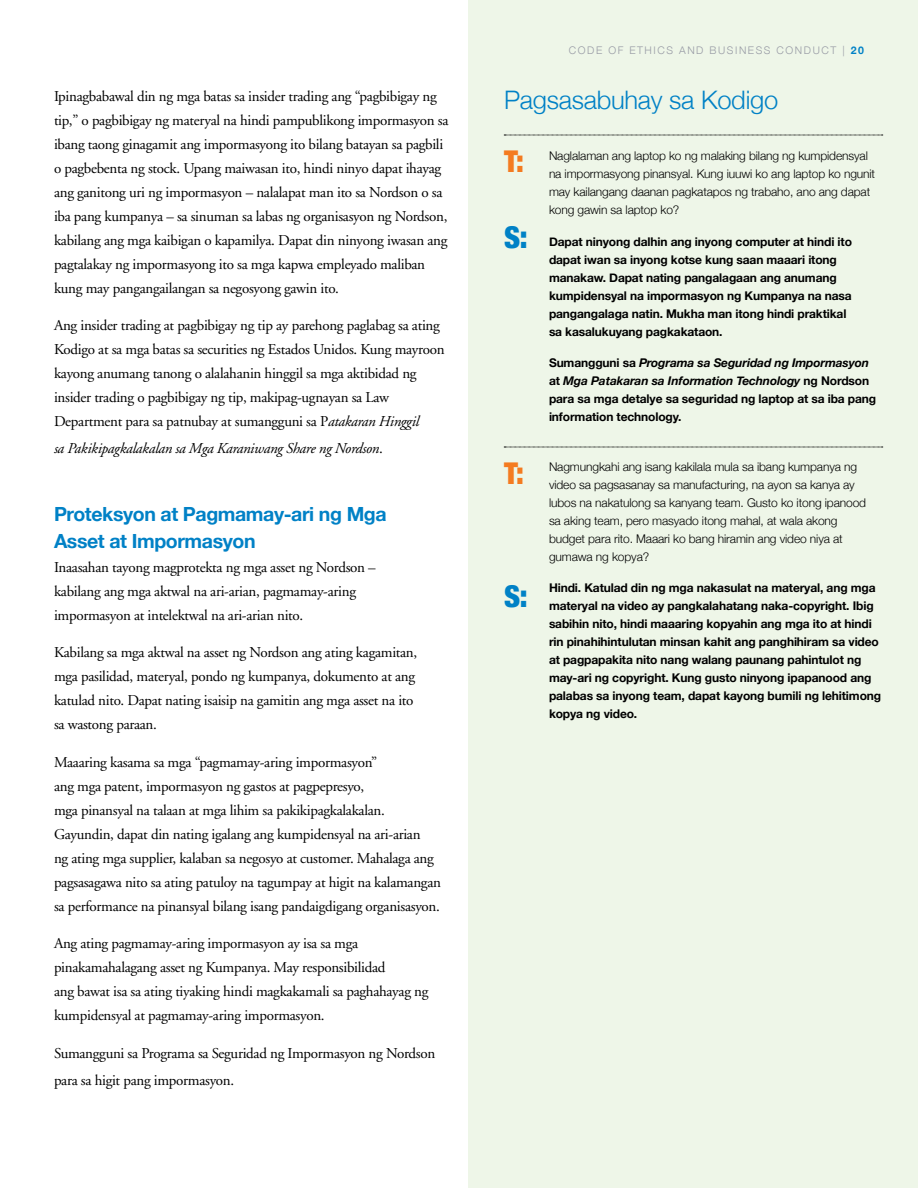
<style>
.page{position:relative;width:918px;height:1188px;background:#fff}
.page>*{position:absolute;margin:0;border:0;box-sizing:border-box;transform-origin:0 0}
.t1{font:900 condensed 30px "Helvetica Neue";color:#0081c6}
.t2{font:900 condensed 30px "Helvetica Neue";color:#f47b20}
.t3{font:300 25.5px "Helvetica Neue";letter-spacing:-.01em;color:#0081c6}
.t4{font:700 19.5px/27px "Helvetica Neue";letter-spacing:-.02em;color:#0081c6}
.t5{font:15px/24px "Adobe Garamond";letter-spacing:-.02em;color:#000}
.t6{font:italic 15px "Adobe Garamond";letter-spacing:-.02em;color:#000}
.t7{font:700 12px/18px "Helvetica Neue";letter-spacing:-.01em;color:#000}
.t8{font:300 12px/18px "Helvetica Neue";letter-spacing:-.01em;color:#000}
.t9{font:300 10.5px "Helvetica Neue";letter-spacing:.15em;color:#989ba5}
.s1{font-style:italic}
.s2{font-style:normal}
.s3{font-weight:700;color:#0081c6}
</style>
<div class="page">
<div style="left:468px;top:0;width:450px;height:1188px;background:#eef6e8"></div>
<svg style="left:504px;top:135px;width:379px;height:1px"></svg>
<svg style="left:504px;top:447px;width:379px;height:1px"></svg>
<p class="t5" style="left:54px;top:85px;width:396px">Ipinagbabawal din ng mga batas sa insider trading ang “pagbibigay ng tip,” o pagbibigay ng materyal na hindi pampublikong impormasyon sa ibang taong ginagamit ang impormasyong ito bilang batayan sa pagbili o pagbebenta ng stock. Upang maiwasan ito, hindi ninyo dapat ihayag ang ganitong uri ng impormasyon – nalalapat man ito sa Nordson o sa iba pang kumpanya – sa sinuman sa labas ng organisasyon ng Nordson, kabilang ang mga kaibigan o kapamilya. Dapat din ninyong iwasan ang pagtalakay ng impormasyong ito sa mga kapwa empleyado maliban kung may pangangailangan sa negosyong gawin ito.</p>
<p class="t5" style="left:54px;top:314px;width:392px">Ang insider trading at pagbibigay ng tip ay parehong paglabag sa ating Kodigo at sa mga batas sa securities ng Estados Unidos. Kung mayroon kayong anumang tanong o alalahanin hinggil sa mga aktibidad ng insider trading o pagbibigay ng tip, makipag-ugnayan sa Law Department para sa patnubay at sumangguni sa P<span class="s1">atakaran Hinggil</span></p>
<p class="t6" style="left:54px;top:441px;width:330px">sa Pakikipagkalakalan sa Mga Karaniwang Share ng Nordson<span class="s2">.</span></p>
<h3 class="t4" style="left:54px;top:501px;width:334px">Proteksyon at Pagmamay-ari ng Mga<br>Asset at Impormasyon</h3>
<p class="t5" style="left:54px;top:556px;width:323px">Inaasahan tayong magprotekta ng mga asset ng Nordson – kabilang ang mga aktwal na ari-arian, pagmamay-aring impormasyon at intelektwal na ari-arian nito.</p>
<p class="t5" style="left:54px;top:641px;width:365px">Kabilang sa mga aktwal na asset ng Nordson ang ating kagamitan, mga pasilidad, materyal, pondo ng kumpanya, dokumento at ang katulad nito. Dapat nating isaisip na gamitin ang mga asset na ito sa wastong paraan.</p>
<p class="t5" style="left:54px;top:751px;width:388px">Maaaring kasama sa mga “pagmamay-aring impormasyon”<br>ang mga patent, impormasyon ng gastos at pagpepresyo,<br>mga pinansyal na talaan at mga lihim sa pakikipagkalakalan.<br>Gayundin, dapat din nating igalang ang kumpidensyal na ari-arian<br>ng ating mga supplier, kalaban sa negosyo at customer. Mahalaga ang pagsasagawa nito sa ating patuloy na tagumpay at higit na kalamangan sa performance na pinansyal bilang isang pandaigdigang organisasyon.</p>
<p class="t5" style="left:54px;top:932px;width:376px">Ang ating pagmamay-aring impormasyon ay isa sa mga pinakamahalagang asset ng Kumpanya. May responsibilidad<br>ang bawat isa sa ating tiyaking hindi magkakamali sa paghahayag ng kumpidensyal at pagmamay-aring impormasyon.</p>
<p class="t5" style="left:54px;top:1040px;width:383px;line-height:27px">Sumangguni sa Programa sa Seguridad ng Impormasyon ng Nordson para sa higit pang impormasyon.</p>
<p class="t9" style="left:569px;top:42px;width:297px">CODE OF ETHICS AND BUSINESS CONDUCT | <span class="s3">20</span></p>
<h2 class="t3" style="left:504px;top:79px;width:276px">Pagsasabuhay sa Kodigo</h2>
<h1 class="t2" style="left:504px;top:136px;width:21px">T:</h1>
<h1 class="t1" style="left:504px;top:213px;width:25px">S:</h1>
<h1 class="t2" style="left:504px;top:448px;width:21px">T:</h1>
<h1 class="t1" style="left:504px;top:571px;width:25px">S:</h1>
<p class="t8" style="left:549px;top:146px;width:328px">Naglalaman ang laptop ko ng malaking bilang ng kumpidensyal na impormasyong pinansyal. Kung iuuwi ko ang laptop ko ngunit may kailangang daanan pagkatapos ng trabaho, ano ang dapat kong gawin sa laptop ko?</p>
<p class="t7" style="left:549px;top:233px;width:305px">Dapat ninyong dalhin ang inyong computer at hindi ito dapat iwan sa inyong kotse kung saan maaari itong manakaw. Dapat nating pangalagaan ang anumang kumpidensyal na impormasyon ng Kumpanya na nasa pangangalaga natin. Mukha man itong hindi praktikal sa kasalukuyang pagkakataon.</p>
<p class="t7" style="left:549px;top:354px;width:329px">Sumangguni sa <span class="s1">Programa sa Seguridad ng Impormasyon </span>at <span class="s1">Mga Patakaran sa Information Technology</span> ng Nordson para sa mga detalye sa seguridad ng laptop at sa iba pang information technology.</p>
<p class="t8" style="left:549px;top:456px;width:319px">Nagmungkahi ang isang kakilala mula sa ibang kumpanya ng video sa pagsasanay sa manufacturing, na ayon sa kanya ay lubos na nakatulong sa kanyang team. Gusto ko itong ipanood sa aking team, pero masyado itong mahal, at wala akong budget para rito. Maaari ko bang hiramin ang video niya at gumawa ng kopya?</p>
<p class="t7" style="left:549px;top:579px;width:334px">Hindi. Katulad din ng mga nakasulat na materyal, ang mga materyal na video ay pangkalahatang naka-copyright. Ibig sabihin nito, hindi maaaring kopyahin ang mga ito at hindi rin pinahihintulutan minsan kahit ang panghihiram sa video at pagpapakita nito nang walang paunang pahintulot ng may-ari ng copyright. Kung gusto ninyong ipapanood ang palabas sa inyong team, dapat kayong bumili ng lehitimong kopya ng video.</p>
</div>
